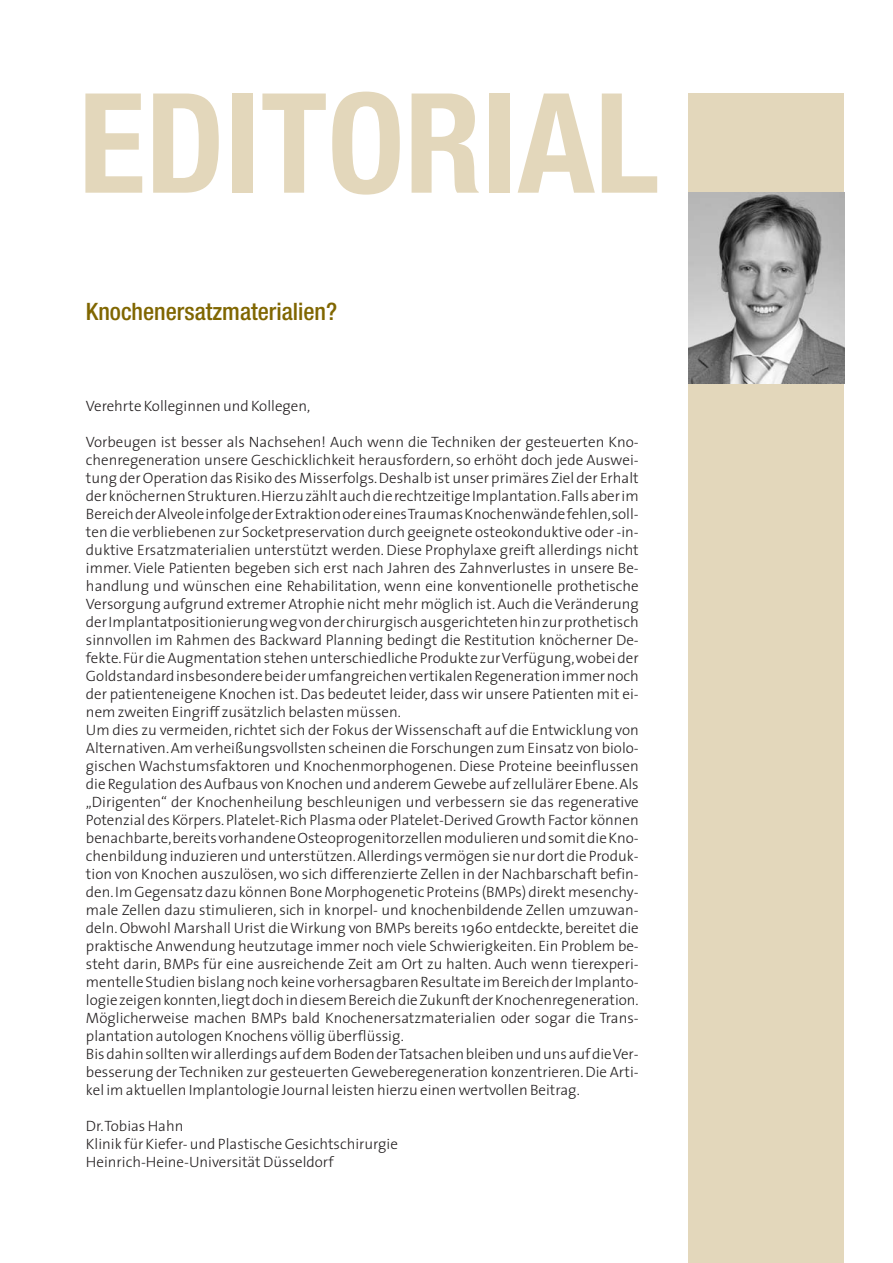
<style>
.page{position:relative;width:893px;height:1263px;background:#fff}
.page>*{position:absolute;margin:0;border:0;box-sizing:border-box;transform-origin:0 0}
.t1{font:700 condensed 138.9px "Helvetica Neue";color:#e3d7bb}
.t2{font:500 condensed 24px "Helvetica Neue";color:#806600}
.t3{font:300 15px/18px "The Sans";color:#231f20}
</style>
<div class="page">
<div style="left:689px;top:94px;width:155px;height:1169px;background:#e3d7bb"></div>
<img style="left:689px;top:193px;width:155px;height:190px">
<h1 class="t1" style="left:78px;top:93px;width:582px">EDITORIAL</h1>
<h2 class="t2" style="left:86px;top:303px;width:253px">Knochenersatzmaterialien?</h2>
<p class="t3" style="left:86px;top:398px;width:226px">Verehrte Kolleginnen und Kollegen,</p>
<p class="t3" style="left:86px;top:434px;width:554px">Vorbeugen ist besser als Nachsehen! Auch wenn die Techniken der gesteuerten Kno&shy;chenregeneration unsere Geschicklichkeit herausfordern, so erhöht doch jede Auswei&shy;tung der Operation das Risiko des Misserfolgs.Deshalb ist unser primäres Ziel der Erhalt der knöchernen Strukturen.Hierzu zählt auch die rechtzeitige Implantation.Falls aber im Bereich der Alveole infolge der Extraktion oder eines Traumas Knochenwände fehlen,soll&shy;ten die verbliebenen zur Socketpreservation durch geeignete osteokonduktive oder -in&shy;duktive Ersatzmaterialien unterstützt werden. Diese Prophylaxe greift allerdings nicht immer. Viele Patienten begeben sich erst nach Jahren des Zahnverlustes in unsere Be&shy;handlung und wünschen eine Rehabilitation, wenn eine konventionelle prothetische Versorgung aufgrund extremer Atrophie nicht mehr möglich ist. Auch die Veränderung der Implantatpositionierung weg von der chirurgisch ausgerichteten hin zur prothetisch sinnvollen im Rahmen des Backward Planning bedingt die Restitution knöcherner De&shy;fekte.Für die Augmentation stehen unterschiedliche Produkte zur Verfügung,wobei der Goldstandard insbesondere bei der umfangreichen vertikalen Regeneration immer noch der patienteneigene Knochen ist. Das bedeutet leider, dass wir unsere Patienten mit ei&shy;nem zweiten Eingriff zusätzlich belasten müssen.<br>Um dies zu vermeiden, richtet sich der Fokus der Wissenschaft auf die Entwicklung von Alternativen.Am verheißungsvollsten scheinen die Forschungen zum Einsatz von biolo&shy;gischen Wachstumsfaktoren und Knochenmorphogenen. Diese Proteine beeinflussen die Regulation des Aufbaus von Knochen und anderem Gewebe auf zellulärer Ebene.Als „Dirigenten“ der Knochenheilung beschleunigen und verbessern sie das regenerative Potenzial des Körpers. Platelet-Rich Plasma oder Platelet-Derived Growth Factor können benachbarte,bereits vorhandene Osteoprogenitorzellen modulieren und somit die Kno&shy;chenbildung induzieren und unterstützen.Allerdings vermögen sie nur dort die Produk&shy;tion von Knochen auszulösen, wo sich differenzierte Zellen in der Nachbarschaft befin&shy;den.Im Gegensatz dazu können Bone Morphogenetic Proteins (BMPs) direkt mesenchy&shy;male Zellen dazu stimulieren, sich in knorpel- und knochenbildende Zellen umzuwan&shy;deln. Obwohl Marshall Urist die Wirkung von BMPs bereits 1960 entdeckte, bereitet die praktische Anwendung heutzutage immer noch viele Schwierigkeiten. Ein Problem be&shy;steht darin, BMPs für eine ausreichende Zeit am Ort zu halten. Auch wenn tierexperi&shy;mentelle Studien bislang noch keine vorhersagbaren Resultate im Bereich der Implanto&shy;logie zeigen konnten,liegt doch in diesem Bereich die Zukunft der Knochenregeneration.<br>Möglicherweise machen BMPs bald Knochenersatzmaterialien oder sogar die Trans&shy;plantation autologen Knochens völlig überflüssig.<br>Bis dahin sollten wir allerdings auf dem Boden der Tatsachen bleiben und uns auf die Ver&shy;besserung der Techniken zur gesteuerten Geweberegeneration konzentrieren. Die Arti&shy;kel im aktuellen Implantologie Journal leisten hierzu einen wertvollen Beitrag.</p>
<p class="t3" style="left:86px;top:1118px;width:313px">Dr.Tobias Hahn<br>Klinik für Kiefer- und Plastische Gesichtschirurgie<br>Heinrich-Heine-Universität Düsseldorf</p>
</div>
